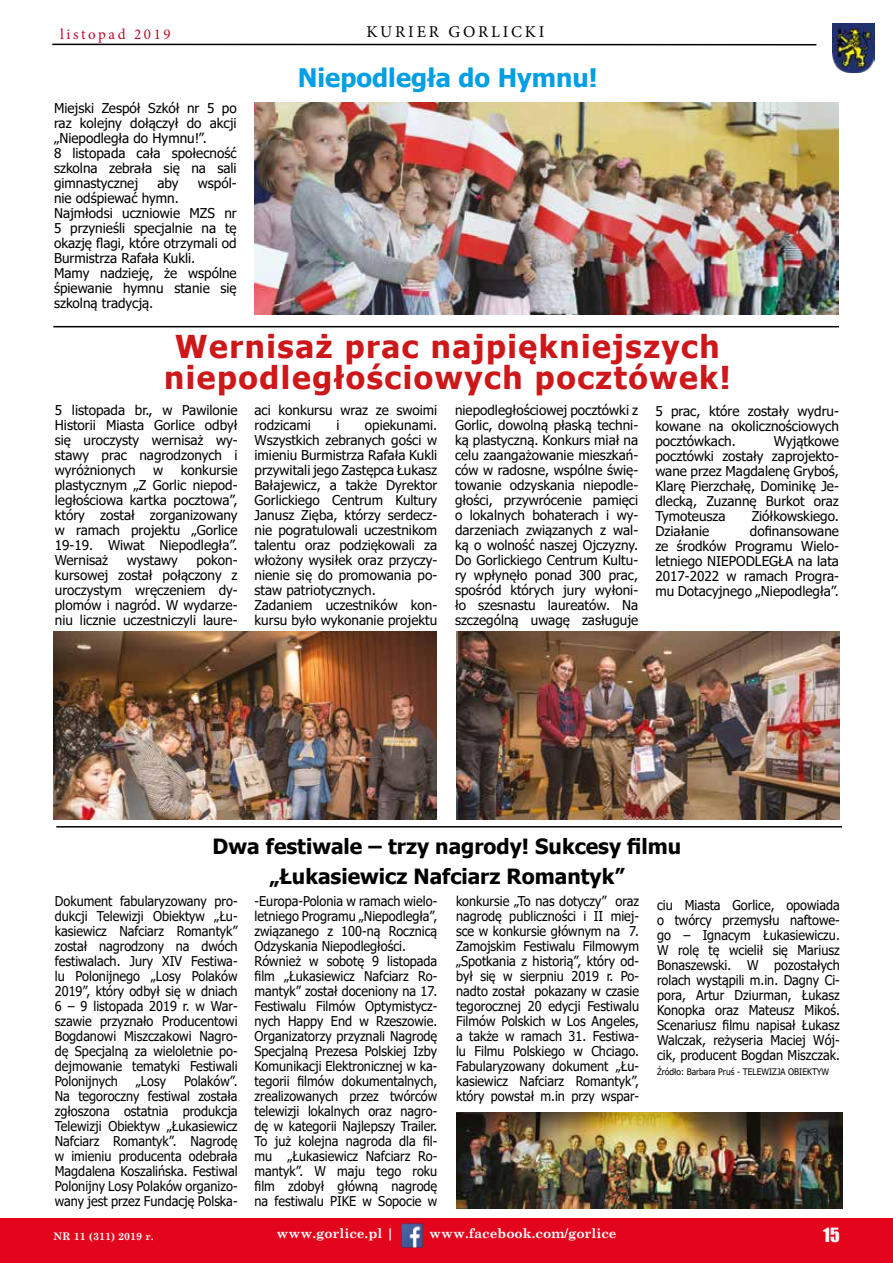
<style>
.page{position:relative;width:893px;height:1263px;background:#fff}
.page>*{position:absolute;margin:0;border:0;box-sizing:border-box;transform-origin:0 0}
.t1{font:700 31.5px/31.5px "Tahoma";letter-spacing:.05em;color:#cd171a;text-align:center}
.t2{font:700 25.5px "Tahoma";color:#009fe3}
.t3{font:700 21px/30px "Tahoma";color:#000;text-align:center}
.t4{font:18px "Impact";color:#f8f8f8}
.t5{font:16.5px "Minion Pro";letter-spacing:.17em;color:#000}
.t6{font:15px "Minion Pro";letter-spacing:.17em;color:#b80a2b}
.t7{font:13.5px/15px "Tahoma";color:#000;text-align:justify;scale:.94 1}
.t8{font:13.5px/15px "Tahoma";color:#000;text-align:justify}
.t9{font:700 13.5px "Century Schoolbook";color:#fbfbfb}
.t10{font:700 10.5px "Century Schoolbook";color:#fafafa}
.t11{font:9px "Tahoma";color:#000;scale:.94 1}
</style>
<div class="page">
<img style="left:833px;top:24px;width:42px;height:48px">
<hr style="left:52px;top:44px;width:764px;height:1px;background:#000">
<div style="left:0;top:1219px;width:893px;height:44px;background:#e3051c"></div>
<img style="left:400px;top:1221px;width:24px;height:27px">
<img style="left:255px;top:102px;width:584px;height:213px">
<hr style="left:53px;top:326px;width:786px;height:1px;background:#000">
<img style="left:456px;top:631px;width:384px;height:189px">
<img style="left:53px;top:631px;width:384px;height:189px">
<hr style="left:56px;top:826px;width:786px;height:1px;background:#000">
<img style="left:456px;top:1112px;width:386px;height:97px">
<p class="t6" style="left:60px;top:24px;width:112px">listopad 2019</p>
<p class="t5" style="left:366px;top:20px;width:179px">KURIER GORLICKI</p>
<p class="t8" style="left:54px;top:101px;width:184px;text-align:left">Miejski Zespół Szkół nr 5 po raz kolejny dołączył do akcji „Niepodległa do Hymnu!”.<br>8 listopada cała społecność szkolna zebrała się na sali gimnastycznej</p>
<p class="t8" style="left:157px;top:176px;width:23px">aby</p>
<p class="t8" style="left:198px;top:176px;width:40px">wspól-</p>
<p class="t8" style="left:54px;top:191px;width:184px;text-align:left">nie odśpiewać hymn.<br>Najmłodsi uczniowie MZS nr<br>5 przynieśli specjalnie na tę okazję flagi, które otrzymali od<br>Burmistrza Rafała Kukli.<br>Mamy nadzieję, że wspólne śpiewanie hymnu stanie się szkolną tradycją.</p>
<h2 class="t2" style="left:298px;top:59px;width:301px">Niepodległa do Hymnu!</h2>
<h1 class="t1" style="left:164px;top:332px;width:568px">Wernisaż prac najpiękniejszych niepodległościowych pocztówek!</h1>
<p class="t8" style="left:455px;top:404px;width:185px">niepodległościowej pocztówki z Gorlic, dowolną płaską techni&shy;ką plastyczną. Konkurs miał na celu zaangażowanie mieszkań&shy;ców w radosne, wspólne świę&shy;towanie odzyskania niepodle&shy;głości, przywrócenie pamięci o lokalnych bohaterach i wy&shy;darzeniach związanych z wal&shy;ką o wolność naszej Ojczyzny.<br>Do Gorlickiego Centrum Kultu&shy;ry wpłynęło ponad 300 prac, spośród których jury wyłoni&shy;ło szesnastu laureatów. Na szczególną uwagę zasługuje</p>
<p class="t8" style="left:655px;top:404px;width:185px">5 prac, które zostały wydru&shy;kowane na okolicznościowych pocztówkach.</p>
<p class="t8" style="left:255px;top:404px;width:184px">aci konkursu wraz ze swoimi rodzicami</p>
<p class="t8" style="left:55px;top:404px;width:184px">5 listopada br., w Pawilonie Historii Miasta Gorlice odbył się uroczysty wernisaż wy&shy;stawy prac nagrodzonych i wyróżnionych</p>
<p class="t8" style="left:255px;top:419px;width:184px;text-align:left;text-indent:110px">opiekunami.<br>Wszystkich zebranych gości w imieniu Burmistrza Rafała Kukli przywitali jego Zastępca Łukasz<br>Bałajewicz, a także Dyrektor<br>Gorlickiego Centrum Kultury<br>Janusz Zięba, którzy serdecz&shy;nie pogratulowali uczestnikom talentu oraz podziękowali za włożony wysiłek oraz przyczy&shy;nienie się do promowania po&shy;staw patriotycznych.<br>Zadaniem uczestników kon&shy;kursu było wykonanie projektu</p>
<p class="t8" style="left:336px;top:419px;width:5px">i</p>
<p class="t8" style="left:655px;top:434px;width:185px;text-indent:119px">Wyjątkowe pocztówki zostały zaprojekto&shy;wane przez Magdalenę Gryboś, Klarę Pierzchałę, Dominikę Je&shy;dlecką, Zuzannę Burkot oraz Tymoteusza</p>
<p class="t8" style="left:55px;top:464px;width:184px;text-indent:126px">konkursie plastycznym „Z Gorlic niepod&shy;ległościowa kartka pocztowa”, który został zorganizowany w ramach projektu „Gorlice 19-19. Wiwat Niepodległa”.<br>Wernisaż</p>
<p class="t8" style="left:153px;top:464px;width:12px">w</p>
<p class="t8" style="left:752px;top:509px;width:89px">Ziółkowskiego.</p>
<p class="t8" style="left:655px;top:524px;width:185px;text-indent:94px">dofinansowane ze środków Programu Wielo&shy;letniego NIEPODLEGŁA na lata 2017-2022 w ramach Progra&shy;mu Dotacyjnego „Niepodległa”.</p>
<p class="t8" style="left:655px;top:524px;width:55px">Działanie</p>
<p class="t8" style="left:55px;top:554px;width:184px;text-indent:142px">pokon&shy;kursowej został połączony z uroczystym wręczeniem dy&shy;plomów i nagród. W wydarze&shy;niu licznie uczestniczyli laure-</p>
<p class="t8" style="left:127px;top:554px;width:53px">wystawy</p>
<h3 class="t3" style="left:213px;top:832px;width:470px">Dwa festiwale – trzy nagrody! Sukcesy filmu „Łukasiewicz Nafciarz Romantyk”</h3>
<p class="t7" style="left:55px;top:894px;width:196px">Dokument fabularyzowany pro&shy;dukcji Telewizji Obiektyw „Łu&shy;kasiewicz Nafciarz Romantyk” został nagrodzony na dwóch festiwalach. Jury XIV Festiwa&shy;lu Polonijnego „Losy Polaków 2019”, który odbył się w dniach 6 – 9 listopada 2019 r. w War&shy;szawie przyznało Producentowi Bogdanowi Miszczakowi Nagro&shy;dę Specjalną za wieloletnie po&shy;dejmowanie tematyki Festiwali Polonijnych</p>
<p class="t7" style="left:55px;top:1074px;width:196px;text-indent:129px">Polaków”.<br>Na tegoroczny festiwal została zgłoszona ostatnia produkcja Telewizji Obiektyw „Łukasiewicz Nafciarz Romantyk”. Nagrodę w imieniu producenta odebrała Magdalena Koszalińska. Festiwal Polonijny Losy Polaków organizo&shy;wany jest przez Fundację Polska-</p>
<p class="t7" style="left:136px;top:1074px;width:34px">„Losy</p>
<p class="t7" style="left:255px;top:894px;width:196px;text-align:left">-Europa-Polonia w ramach wielo&shy;letniego Programu „Niepodległa”, związanego z 100-ną Rocznicą<br>Odzyskania Niepodległości.<br>Również w sobotę 9 listopada film „Łukasiewicz Nafciarz Ro&shy;mantyk” został doceniony na 17.<br>Festiwalu Filmów Optymistycz&shy;nych Happy End w Rzeszowie.<br>Organizatorzy przyznali Nagrodę<br>Specjalną Prezesa Polskiej Izby<br>Komunikacji Elektronicznej w ka&shy;tegorii filmów dokumentalnych, zrealizowanych przez twórców telewizji lokalnych oraz nagro&shy;dę w kategorii Najlepszy Trailer.<br>To już kolejna nagroda dla fil&shy;mu „Łukasiewicz Nafciarz Ro&shy;mantyk”. W maju tego roku film zdobył główną nagrodę na festiwalu PIKE w Sopocie w</p>
<p class="t7" style="left:456px;top:894px;width:196px">konkursie „To nas dotyczy” oraz nagrodę publiczności i II miej&shy;sce w konkursie głównym na 7.<br>Zamojskim Festiwalu Filmowym „Spotkania z historią”, który od&shy;był się w sierpniu 2019 r. Po&shy;nadto został pokazany w czasie tegorocznej 20 edycji Festiwalu Filmów Polskich w Los Angeles, a także w ramach 31. Festiwa&shy;lu Filmu Polskiego w Chciago.<br>Fabularyzowany dokument „Łu&shy;kasiewicz Nafciarz Romantyk”, który powstał m.in przy wspar-</p>
<p class="t7" style="left:657px;top:899px;width:196px">ciu Miasta Gorlice, opowiada o twórcy przemysłu naftowe&shy;go – Ignacym Łukasiewiczu.<br>W rolę tę wcielił się Mariusz Bonaszewski. W pozostałych rolach wystąpili m.in. Dagny Ci&shy;pora, Artur Dziurman, Łukasz Konopka oraz Mateusz Mikoś.<br>Scenariusz filmu napisał Łukasz Walczak, reżyseria Maciej Wój&shy;cik, producent Bogdan Miszczak.</p>
<p class="t11" style="left:657px;top:1066px;width:185px">Źródło: Barbara Pruś - TELEWIZJA OBIEKTYW</p>
<p class="t9" style="left:276px;top:1219px;width:119px">www.gorlice.pl |</p>
<p class="t9" style="left:429px;top:1219px;width:189px">www.facebook.com/gorlice</p>
<p class="t10" style="left:54px;top:1228px;width:102px">NR 11 (311) 2019 r.</p>
<h3 class="t4" style="left:823px;top:1221px;width:18px">15</h3>
</div>
